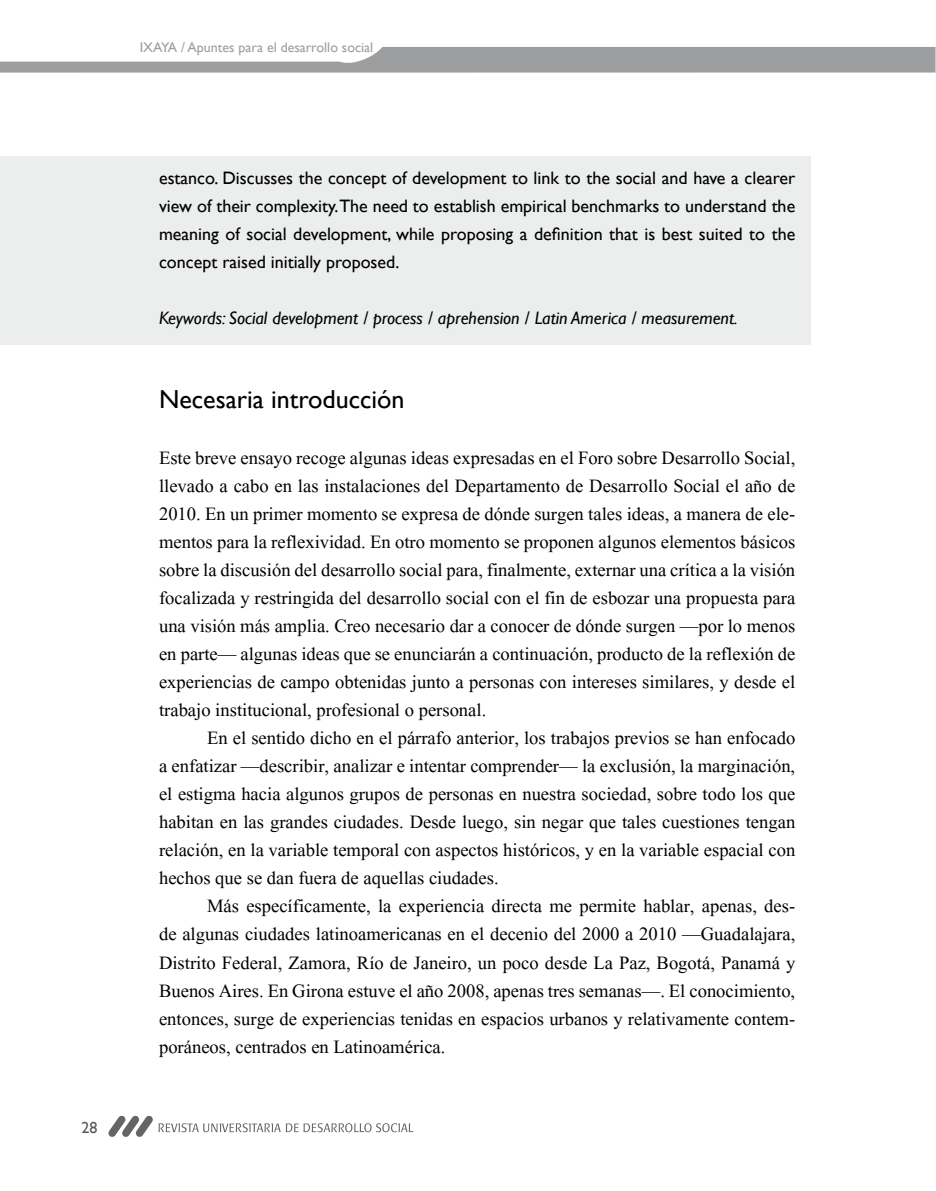
<style>
.page{position:relative;width:936px;height:1191px;background:#fff}
.page>*{position:absolute;margin:0;border:0;box-sizing:border-box;transform-origin:0 0}
.t1{font:26px "Gill Sans";color:#000}
.t2{font:24px/28px "Kokila";color:#000;text-align:justify}
.t3{font:18px/28px "Gill Sans";color:#000;text-align:justify}
.t4{font:italic 18px "Gill Sans";color:#000}
.t5{font:16px "Gill Sans";color:#58585a}
.t6{font:14px "Gill Sans";color:#9c9e9f}
</style>
<div class="page">
<svg style="left:0;top:47px;width:935px;height:26px"></svg>
<svg style="left:108px;top:1115px;width:305px;height:22px"></svg>
<div style="left:0;top:156px;width:810px;height:188px;background:#eceded"></div>
<p class="t6" style="left:140px;top:39px;width:235px">IXAYA / Apuntes para el desarrollo social</p>
<p class="t5" style="left:81px;top:1117px;width:17px">28</p>
<p class="t3" style="left:159px;top:164px;width:637px">estanco. Discusses the concept of development to link to the social and have a clearer view of their complexity.The need to establish empirical benchmarks to understand the meaning of social development, while proposing a definition that is best suited to the concept raised initially proposed.</p>
<p class="t4" style="left:159px;top:307px;width:580px">Keywords: Social development / process / aprehension / Latin America / measurement.</p>
<p class="t1" style="left:159px;top:384px;width:247px">Necesaria introducción</p>
<p class="t2" style="left:159px;top:444px;width:637px">Este breve ensayo recoge algunas ideas expresadas en el Foro sobre Desarrollo Social, llevado a cabo en las instalaciones del Departamento de Desarrollo Social el año de 2010. En un primer momento se expresa de dónde surgen tales ideas, a manera de ele&shy;mentos para la reflexividad. En otro momento se proponen algunos elementos básicos sobre la discusión del desarrollo social para, finalmente, externar una crítica a la visión focalizada y restringida del desarrollo social con el fin de esbozar una propuesta para una visión más amplia. Creo necesario dar a conocer de dónde surgen —por lo menos en parte— algunas ideas que se enunciarán a continuación, producto de la reflexión de experiencias de campo obtenidas junto a personas con intereses similares, y desde el trabajo institucional, profesional o personal.</p>
<p class="t2" style="left:159px;top:724px;width:637px;text-indent:48px">En el sentido dicho en el párrafo anterior, los trabajos previos se han enfocado a enfatizar —describir, analizar e intentar comprender— la exclusión, la marginación, el estigma hacia algunos grupos de personas en nuestra sociedad, sobre todo los que habitan en las grandes ciudades. Desde luego, sin negar que tales cuestiones tengan relación, en la variable temporal con aspectos históricos, y en la variable espacial con hechos que se dan fuera de aquellas ciudades.</p>
<p class="t2" style="left:159px;top:892px;width:637px;text-indent:48px">Más específicamente, la experiencia directa me permite hablar, apenas, des&shy;de algunas ciudades latinoamericanas en el decenio del 2000 a 2010 —Guadalajara, Distrito Federal, Zamora, Río de Janeiro, un poco desde La Paz, Bogotá, Panamá y Buenos Aires. En Girona estuve el año 2008, apenas tres semanas—. El conocimiento, entonces, surge de experiencias tenidas en espacios urbanos y relativamente contem&shy;poráneos, centrados en Latinoamérica.</p>
</div>
